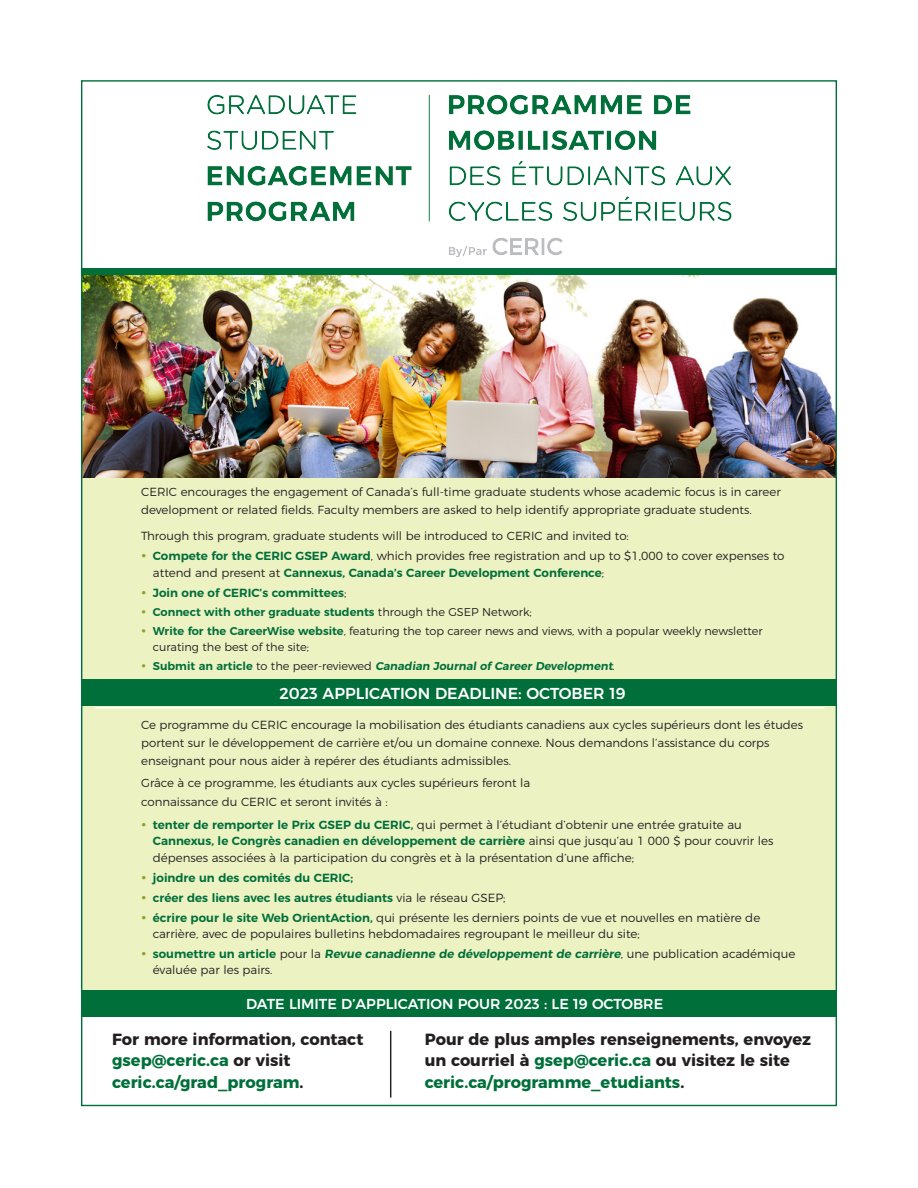
<style>
.page{position:relative;width:918px;height:1188px;background:#fff}
.page>*{position:absolute;margin:0;border:0;box-sizing:border-box;transform-origin:0 0}
.t1{font:700 16.2px/21.6px "Montserrat";color:#231f20}
.t2{font:500 15.9px "Montserrat";color:#fff}
.t3{font:500 14.4px "Montserrat";color:#fff}
.t4{font:300 11.85px/16.2px "Montserrat";color:#231f20}
.t5{font:600 11.85px/20.1px "Montserrat";color:#006f3a}
.t6{font:300 11.7px/18.3px "Montserrat";color:#231f20}
.t7{font:300 11.25px/19.4px "Montserrat";color:#231f20}
.t8{font:600 11.25px/19.4px "Montserrat";color:#006f3a}
.s1{font-weight:600;color:#006f3a}
.s2{font-weight:300;color:#231f20}
.s3{font-weight:400;font-style:italic;color:#231f20}
.s4{color:#006f3a}
</style>
<div class="page">
<div style="left:81px;top:477px;width:756px;height:533px;background:#edf2c3"></div>
<hr style="left:96px;top:707px;width:728px;height:2px;background:#fff">
<img style="left:207px;top:94px;width:525px;height:163px">
<div style="left:81px;top:679px;width:756px;height:27px;background:#006f3a"></div>
<div style="left:81px;top:990px;width:756px;height:27px;background:#006f3a"></div>
<img style="left:83px;top:276px;width:752px;height:201px">
<div style="left:81px;top:268px;width:756px;height:7px;background:#006f3a"></div>
<hr style="left:390px;top:1031px;width:1px;height:67px;background:#231f20">
<p class="t6" style="left:141px;top:481px;width:641px">CERIC encourages the engagement of Canada’s full-time graduate students whose academic focus is in career development or related fields. Faculty members are asked to help identify appropriate graduate students.</p>
<p class="t6" style="left:141px;top:526px;width:489px">Through this program, graduate students will be introduced to CERIC and invited to:</p>
<p class="t4" style="left:153px;top:547px;width:633px"><span class="s1">Compete for the CERIC GSEP Award</span>, which provides free registration and up to $1,000 to cover expenses to attend and present at <span class="s1">Cannexus, Canada’s Career Development Conference</span>;</p>
<p class="t5" style="left:153px;top:581px;width:195px">Join one of CERIC’s committees<span class="s2">;</span></p>
<p class="t7" style="left:153px;top:601px;width:611px"><span class="s1">Connect with other graduate students</span> through the GSEP Network;<br><span class="s1">Write for the CareerWise website</span>, featuring the top career news and views, with a popular weekly newsletter</p>
<p class="t8" style="left:153px;top:636px;width:464px"><span class="s2">curating the best of the site;<br></span>S u b m i t a n a rt i c l e <span class="s2">to t h e p ee r- revi ewed</span> Canadian Journal of Career Development<span class="s3">.</span></p>
<p class="t2" style="left:279px;top:681px;width:348px">2023 APPLICATION DEADLINE: OCTOBER 19</p>
<p class="t6" style="left:141px;top:714px;width:664px">Ce programme du CERIC encourage la mobilisation des étudiants canadiens aux cycles supérieurs dont les études portent sur le développement de carrière et/ou un domaine connexe. Nous demandons l’assistance du corps enseignant pour nous aider à repérer des étudiants admissibles.</p>
<p class="t6" style="left:141px;top:773px;width:391px">Grâce à ce programme, les étudiants aux cycles supérieurs feront la connaissance du CERIC et seront invités à :</p>
<p class="t4" style="left:153px;top:816px;width:622px"><span class="s1">tenter de remporter le Prix GSEP du CERIC,</span> qui permet à l’étudiant d’obtenir une entrée gratuite au<br><span class="s1">Cannexus, le Congrès canadien en développement de carrière</span> ainsi que jusqu’au 1 000 $ pour couvrir les dépenses associées à la participation du congrès et à la présentation d’une affiche;</p>
<p class="t5" style="left:153px;top:867px;width:609px">joindre un des comités du CERIC;<br>créer des liens avec les autres étudiants <span class="s2">via le réseau GSEP;<br></span>écrire pour le site Web OrientAction, <span class="s2">qui présente les derniers points de vue et nouvelles en matière de</span></p>
<p class="t4" style="left:153px;top:923px;width:644px;line-height:20.1px">carrière, avec de populaires bulletins hebdomadaires regroupant le meilleur du site;<br><span class="s1">soumettre un article</span> pour la <span class="s1">Revue canadienne de développement de carrière</span>, une publication académique</p>
<p class="t4" style="left:153px;top:961px;width:121px">évaluée par les pairs.</p>
<p class="t3" style="left:246px;top:992px;width:419px">DATE LIMITE D’APPLICATION POUR 2023 : LE 19 OCTOBRE</p>
<p class="t1" style="left:112px;top:1027px;width:253px">For more information, contact <span class="s4">gsep@ceric.ca</span> or visit <span class="s4">ceric.ca/grad_program</span>.</p>
<p class="t1" style="left:425px;top:1027px;width:388px">Pour de plus amples renseignements, envoyez un courriel à <span class="s4">gsep@ceric.ca</span> ou visitez le site <span class="s4">ceric.ca/programme_etudiants</span>.</p>
</div>
